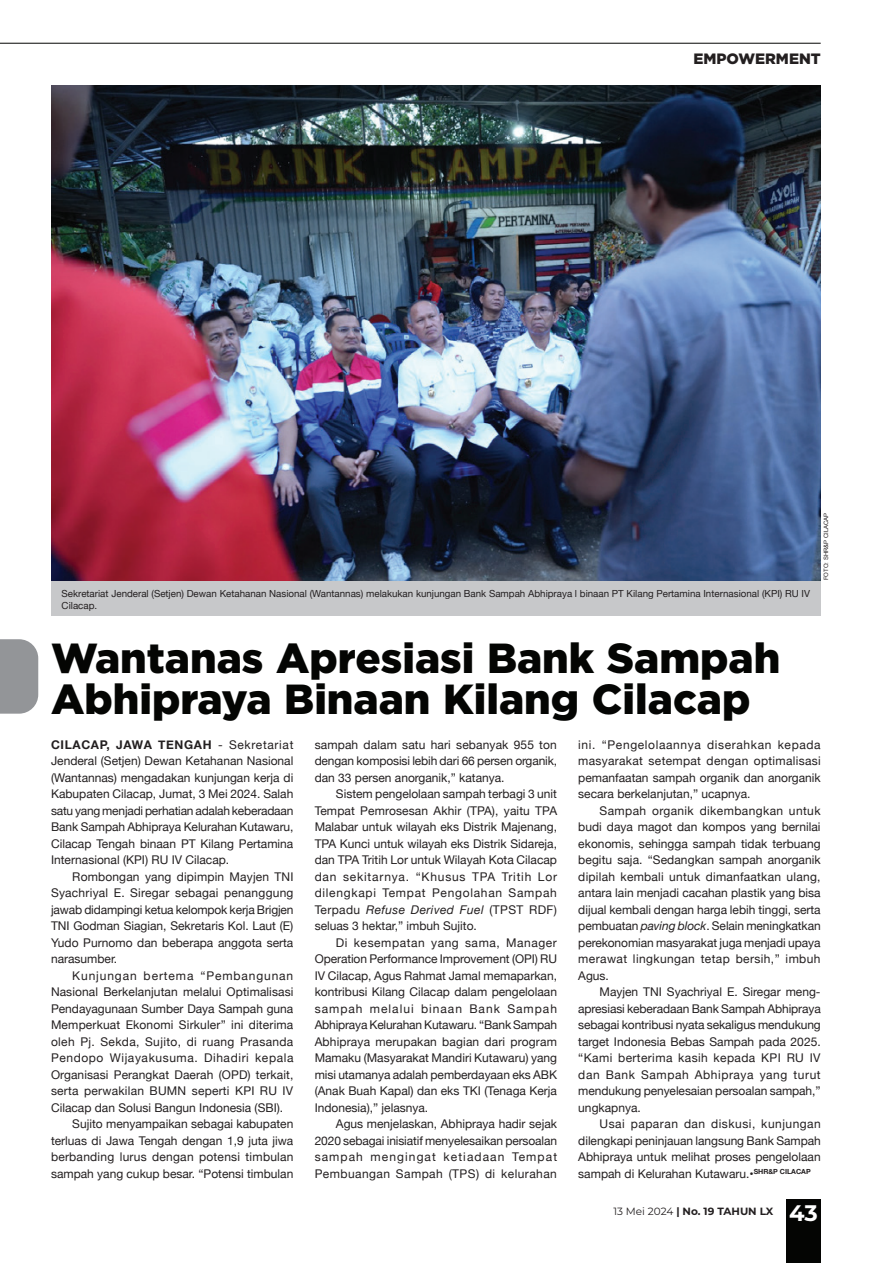
<style>
.page{position:relative;width:893px;height:1263px;background:#fff}
.page>*{position:absolute;margin:0;border:0;box-sizing:border-box;transform-origin:0 0}
.t1{font:900 42px/40.5px "Gotham";color:#040503}
.t2{font:900 15px "Gotham";color:#231f20}
.t3{font:12px/16.5px "Helvetica Neue";color:#231f20;text-align:justify}
.t4{font:12px "Helvetica Neue";letter-spacing:.02em;color:#231f20}
.t5{font:12px "Helvetica Neue";letter-spacing:.03em;color:#231f20}
.t6{font:12px "Helvetica Neue";letter-spacing:.05em;color:#231f20}
.t7{font:12px "Helvetica Neue";letter-spacing:.075em;color:#231f20}
.t8{font:700 10.5px "Montserrat";color:#231f20}
.t9{font:9.75px/11.7px "Helvetica Neue";color:#231f20}
.t10{font:6px "Arial";color:#231f20}
.s1{font-weight:700}
.s2{font-style:italic}
.s3{font-weight:400}
.s4{font-size:22.5px;color:#fff}
</style>
<div class="page">
<div style="left:786px;top:1199px;width:35px;height:64px;background:#040503"></div>
<svg style="left:0;top:639px;width:38px;height:75px;background:#999b9e"></svg>
<img style="left:51px;top:85px;width:770px;height:496px">
<div style="left:51px;top:581px;width:770px;height:34px;background:#c7c8ca"></div>
<hr style="left:0;top:43px;width:821px;height:1px;background:#040503">
<p class="t2" style="left:693px;top:48px;width:129px">EMPOWERMENT</p>
<p class="t9" style="left:62px;top:588px;width:750px">Sekretariat Jenderal (Setjen) Dewan Ketahanan Nasional (Wantannas) melakukan kunjungan Bank Sampah Abhipraya l binaan PT Kilang Pertamina Internasional (KPI) RU IV<br>Cilacap.</p>
<p class="t10" style="left:822px;top:580px;width:69px;rotate:-90deg">FOTO: SHR&amp;P CILACAP</p>
<h1 class="t1" style="left:51px;top:637px;width:731px">Wantanas Apresiasi Bank Sampah<br>Abhipraya Binaan Kilang Cilacap</h1>
<p class="t3" style="left:51px;top:737px;width:244px"><span class="s1">CILACAP, JAWA TENGAH</span> - Sekretariat Jenderal (Setjen) Dewan Ketahanan Nasional (Wantannas) mengadakan kunjungan kerja di Kabupaten Cilacap, Jumat, 3 Mei 2024. Salah satu yang menjadi perhatian adalah keberadaan Bank Sampah Abhipraya Kelurahan Kutawaru, Cilacap Tengah binaan PT Kilang Pertamina Internasional (KPI) RU IV Cilacap.</p>
<p class="t3" style="left:51px;top:869px;width:244px;text-indent:21px">Rombongan yang dipimpin Mayjen TNI Syachriyal E. Siregar sebagai penanggung jawab didampingi ketua kelompok kerja Brigjen TNI Godman Siagian, Sekretaris Kol. Laut (E)<br>Yudo Purnomo dan beberapa anggota serta narasumber.</p>
<p class="t7" style="left:72px;top:967px;width:222px">Kunjungan bertema “Pembangunan</p>
<p class="t3" style="left:51px;top:984px;width:244px">Nasional Berkelanjutan melalui Optimalisasi</p>
<p class="t3" style="left:51px;top:1001px;width:244px">Pendayagunaan Sumber Daya Sampah guna</p>
<p class="t3" style="left:51px;top:1017px;width:244px">Memperkuat Ekonomi Sirkuler” ini diterima</p>
<p class="t5" style="left:51px;top:1033px;width:244px">oleh Pj. Sekda, Sujito, di ruang Prasanda</p>
<p class="t6" style="left:51px;top:1049px;width:244px">Pendopo Wijayakusuma. Dihadiri kepala</p>
<p class="t3" style="left:51px;top:1067px;width:244px">Organisasi Perangkat Daerah (OPD) terkait,</p>
<p class="t4" style="left:51px;top:1082px;width:244px">serta perwakilan BUMN seperti KPI RU IV</p>
<p class="t3" style="left:51px;top:1100px;width:234px">Cilacap dan Solusi Bangun Indonesia (SBI).</p>
<p class="t3" style="left:72px;top:1116px;width:223px">Sujito menyampaikan sebagai kabupaten</p>
<p class="t3" style="left:51px;top:1133px;width:244px">terluas di Jawa Tengah dengan 1,9 juta jiwa</p>
<p class="t4" style="left:51px;top:1148px;width:244px">berbanding lurus dengan potensi timbulan</p>
<p class="t3" style="left:51px;top:1166px;width:244px">sampah yang cukup besar. “Potensi timbulan</p>
<p class="t3" style="left:315px;top:737px;width:244px">sampah dalam satu hari sebanyak 955 ton dengan komposisi lebih dari 66 persen organik, dan 33 persen anorganik,” katanya.</p>
<p class="t3" style="left:315px;top:786px;width:244px;text-indent:21px">Sistem pengelolaan sampah terbagi 3 unit Tempat Pemrosesan Akhir (TPA), yaitu TPA Malabar untuk wilayah eks Distrik Majenang, TPA Kunci untuk wilayah eks Distrik Sidareja, dan TPA Tritih Lor untuk Wilayah Kota Cilacap dan sekitarnya. “Khusus TPA Tritih Lor dilengkapi Tempat Pengolahan Sampah Terpadu <span class="s2">Refuse Derived Fuel</span> (TPST RDF) seluas 3 hektar,” imbuh Sujito.</p>
<p class="t3" style="left:315px;top:935px;width:244px;text-indent:21px">Di kesempatan yang sama, Manager Operation Performance Improvement (OPI) RU IV Cilacap, Agus Rahmat Jamal memaparkan, kontribusi Kilang Cilacap dalam pengelolaan sampah melalui binaan Bank Sampah Abhipraya Kelurahan Kutawaru. “Bank Sampah Abhipraya merupakan bagian dari program Mamaku (Masyarakat Mandiri Kutawaru) yang misi utamanya adalah pemberdayaan eks ABK (Anak Buah Kapal) dan eks TKI (Tenaga Kerja Indonesia),” jelasnya.</p>
<p class="t3" style="left:315px;top:1116px;width:244px;text-indent:21px">Agus menjelaskan, Abhipraya hadir sejak 2020 sebagai inisiatif menyelesaikan persoalan sampah mengingat ketiadaan Tempat Pembuangan Sampah (TPS) di kelurahan</p>
<p class="t3" style="left:578px;top:737px;width:244px">ini. “Pengelolaannya diserahkan kepada masyarakat setempat dengan optimalisasi pemanfaatan sampah organik dan anorganik secara berkelanjutan,” ucapnya.</p>
<p class="t3" style="left:578px;top:803px;width:244px;text-indent:21px">Sampah organik dikembangkan untuk budi daya magot dan kompos yang bernilai ekonomis, sehingga sampah tidak terbuang begitu saja. “Sedangkan sampah anorganik dipilah kembali untuk dimanfaatkan ulang, antara lain menjadi cacahan plastik yang bisa dijual kembali dengan harga lebih tinggi, serta pembuatan <span class="s2">paving block</span>. Selain meningkatkan perekonomian masyarakat juga menjadi upaya merawat lingkungan tetap bersih,” imbuh Agus.</p>
<p class="t3" style="left:578px;top:984px;width:244px;text-indent:21px">Mayjen TNI Syachriyal E. Siregar meng&shy;apresiasi keberadaan Bank Sampah Abhipraya sebagai kontribusi nyata sekaligus mendukung target Indonesia Bebas Sampah pada 2025. “Kami berterima kasih kepada KPI RU IV dan Bank Sampah Abhipraya yang turut mendukung penyelesaian persoalan sampah,” ungkapnya.</p>
<p class="t3" style="left:578px;top:1116px;width:244px;text-indent:21px">Usai paparan dan diskusi, kunjungan dilengkapi peninjauan langsung Bank Sampah Abhipraya untuk melihat proses pengelolaan sampah di Kelurahan Kutawaru.•<sup>SHR&amp;P</sup> <sup>CILACAP</sup></p>
<p class="t8" style="left:613px;top:1204px;width:206px"><span class="s3">13 Mei 2024</span> | No. 19 TAHUN LX <span class="s4">43</span></p>
</div>
